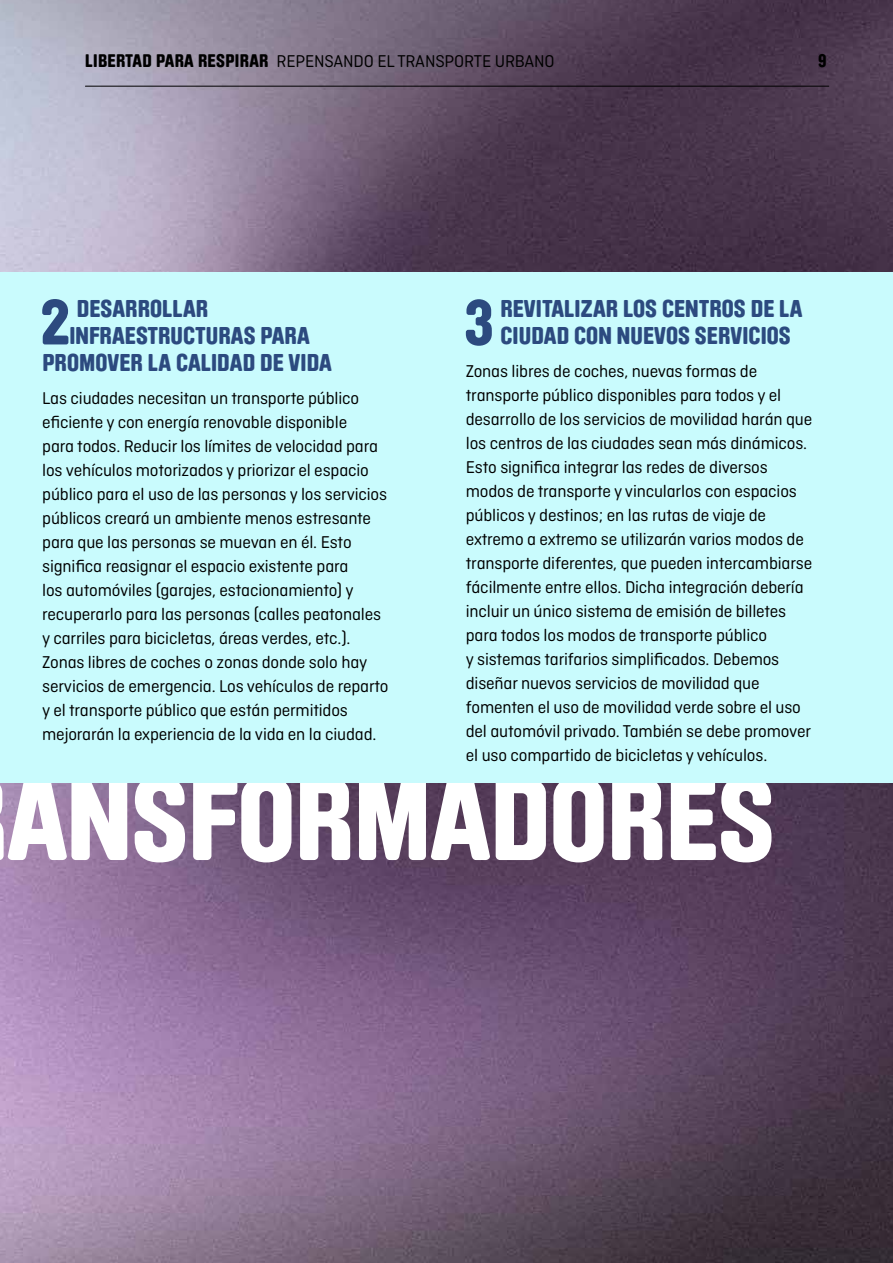
<style>
.page{position:relative;width:893px;height:1263px;background:#fff}
.page>*{position:absolute;margin:0;border:0;box-sizing:border-box;transform-origin:0 0}
.t1{font:900 115.35px "Brauer Neue Std";letter-spacing:-.005em;color:#fff}
.t2{font:900 62.1px "Brauer Neue Std";color:#2c4a7f}
.t3{font:900 24px/27px "Brauer Neue Std";letter-spacing:.005em;color:#2c4a7f}
.t4{font:18px/24px "Ciutadella Rounded";letter-spacing:-.01em;color:#000}
.t5{font:900 18px "Brauer Neue Std";color:#000}
.s1{font-family:"Brauer Neue Std";font-weight:900}
</style>
<div class="page">
<img style="left:0;top:0;width:893px;height:1263px">
<div style="left:0;top:272px;width:893px;height:510px;background:#c9fbfd"></div>
<p class="t4" style="left:85px;top:49px;width:471px"><span class="s1">LIBERTAD PARA RESPIRAR</span> REPENSANDO EL TRANSPORTE URBANO</p>
<p class="t5" style="left:818px;top:50px;width:10px">9</p>
<h2 class="t2" style="left:40px;top:286px;width:31px">2</h2>
<h3 class="t3" style="left:77px;top:296px;width:133px">DESARROLLAR</h3>
<h3 class="t3" style="left:69px;top:323px;width:242px">INFRAESTRUCTURAS PARA</h3>
<h3 class="t3" style="left:42px;top:350px;width:291px">PROMOVER LA CALIDAD DE VIDA</h3>
<p class="t4" style="left:42px;top:386px;width:348px">Las ciudades necesitan un transporte público eficiente y con energía renovable disponible<br>para todos. Reducir los límites de velocidad para los vehículos motorizados y priorizar el espacio público para el uso de las personas y los servicios públicos creará un ambiente menos estresante para que las personas se muevan en él. Esto significa reasignar el espacio existente para<br>los automóviles (garajes, estacionamiento) y recuperarlo para las personas (calles peatonales y carriles para bicicletas, áreas verdes, etc.).<br>Zonas libres de coches o zonas donde solo hay servicios de emergencia. Los vehículos de reparto y el transporte público que están permitidos mejorarán la experiencia de la vida en la ciudad.</p>
<h2 class="t2" style="left:464px;top:286px;width:31px">3</h2>
<h3 class="t3" style="left:500px;top:296px;width:304px">REVITALIZAR LOS CENTROS DE LA<br>CIUDAD CON NUEVOS SERVICIOS</h3>
<p class="t4" style="left:466px;top:359px;width:348px">Zonas libres de coches, nuevas formas de transporte público disponibles para todos y el desarrollo de los servicios de movilidad harán que los centros de las ciudades sean más dinámicos.<br>Esto significa integrar las redes de diversos modos de transporte y vincularlos con espacios públicos y destinos; en las rutas de viaje de extremo a extremo se utilizarán varios modos de transporte diferentes, que pueden intercambiarse fácilmente entre ellos. Dicha integración debería incluir un único sistema de emisión de billetes para todos los modos de transporte público<br>y sistemas tarifarios simplificados. Debemos diseñar nuevos servicios de movilidad que fomenten el uso de movilidad verde sobre el uso del automóvil privado. También se debe promover el uso compartido de bicicletas y vehículos.</p>
<h1 class="t1" style="left:7px;top:752px;width:770px">ANSFORMADORES</h1>
</div>
